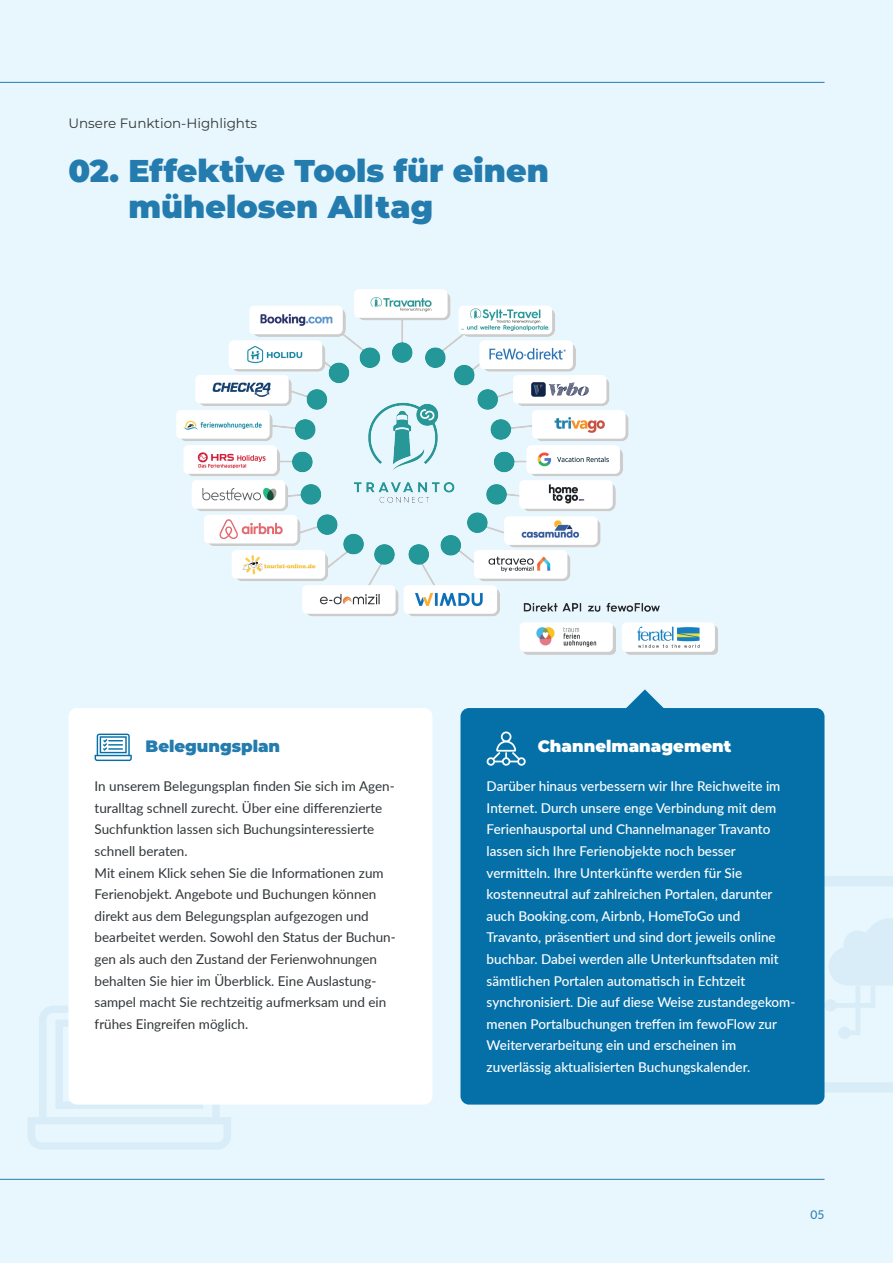
<style>
.page{position:relative;width:893px;height:1263px;background:#e8f6fd}
.page>*{position:absolute;margin:0;border:0;box-sizing:border-box;transform-origin:0 0}
.t1{font:900 31.5px "Montserrat";color:#237bae}
.t2{font:900 16.5px "Montserrat";color:#fff}
.t3{font:900 16.5px "Montserrat";color:#237bae}
.t4{font:500 13.5px/21.6px "Lato";color:#fff}
.t5{font:13.5px/21.6px "Lato";color:#313639}
.t6{font:13.5px "Montserrat";color:#313639}
.t7{font:12px "Lato";color:#237bae}
</style>
<div class="page">
<hr style="left:0;top:82px;width:824px;height:1px;background:#257cae">
<hr style="left:0;top:1179px;width:824px;height:1px;background:#257cae">
<svg style="left:824px;top:876px;width:69px;height:217px"></svg>
<div style="left:460px;top:708px;width:364px;height:396px;background:#0570a8;border-radius:9px"></div>
<svg style="left:487px;top:731px;width:39px;height:35px"></svg>
<svg style="left:28px;top:1006px;width:203px;height:143px"></svg>
<div style="left:68px;top:708px;width:364px;height:396px;background:#fff;border-radius:9px"></div>
<svg style="left:95px;top:734px;width:37px;height:27px"></svg>
<img style="left:176px;top:289px;width:542px;height:366px">
<svg style="left:626px;top:689px;width:38px;height:19px"></svg>
<p class="t6" style="left:68px;top:114px;width:190px">Unsere Funktion-Highlights</p>
<h1 class="t1" style="left:68px;top:150px;width:482px">02. Effektive Tools für einen</h1>
<h1 class="t1" style="left:128px;top:186px;width:306px">mühelosen Alltag</h1>
<p class="t3" style="left:146px;top:735px;width:136px">Belegungsplan</p>
<p class="t5" style="left:95px;top:775px;width:303px">In unserem Belegungsplan finden Sie sich im Agen&shy;turalltag schnell zurecht. Über eine differenzierte Suchfunktion lassen sich Buchungsinteressierte schnell beraten.<br>Mit einem Klick sehen Sie die Informationen zum Ferienobjekt. Angebote und Buchungen können direkt aus dem Belegungsplan aufgezogen und bearbeitet werden. Sowohl den Status der Buchun&shy;gen als auch den Zustand der Ferienwohnungen behalten Sie hier im Überblick. Eine Auslastung&shy;sampel macht Sie rechtzeitig aufmerksam und ein frühes Eingreifen möglich.</p>
<p class="t2" style="left:538px;top:735px;width:195px">Channelmanagement</p>
<p class="t4" style="left:487px;top:775px;width:310px">Darüber hinaus verbessern wir Ihre Reichweite im Internet. Durch unsere enge Verbindung mit dem Ferienhausportal und Channelmanager Travanto lassen sich Ihre Ferienobjekte noch besser vermitteln. Ihre Unterkünfte werden für Sie kostenneutral auf zahlreichen Portalen, darunter auch Booking.com, Airbnb, HomeToGo und Travanto, präsentiert und sind dort jeweils online buchbar. Dabei werden alle Unterkunftsdaten mit sämtlichen Portalen automatisch in Echtzeit synchronisiert. Die auf diese Weise zustandegekom&shy;menen Portalbuchungen treffen im fewoFlow zur Weiterverarbeitung ein und erscheinen im zuverlässig aktualisierten Buchungskalender.</p>
<p class="t7" style="left:811px;top:1206px;width:15px">05</p>
</div>
